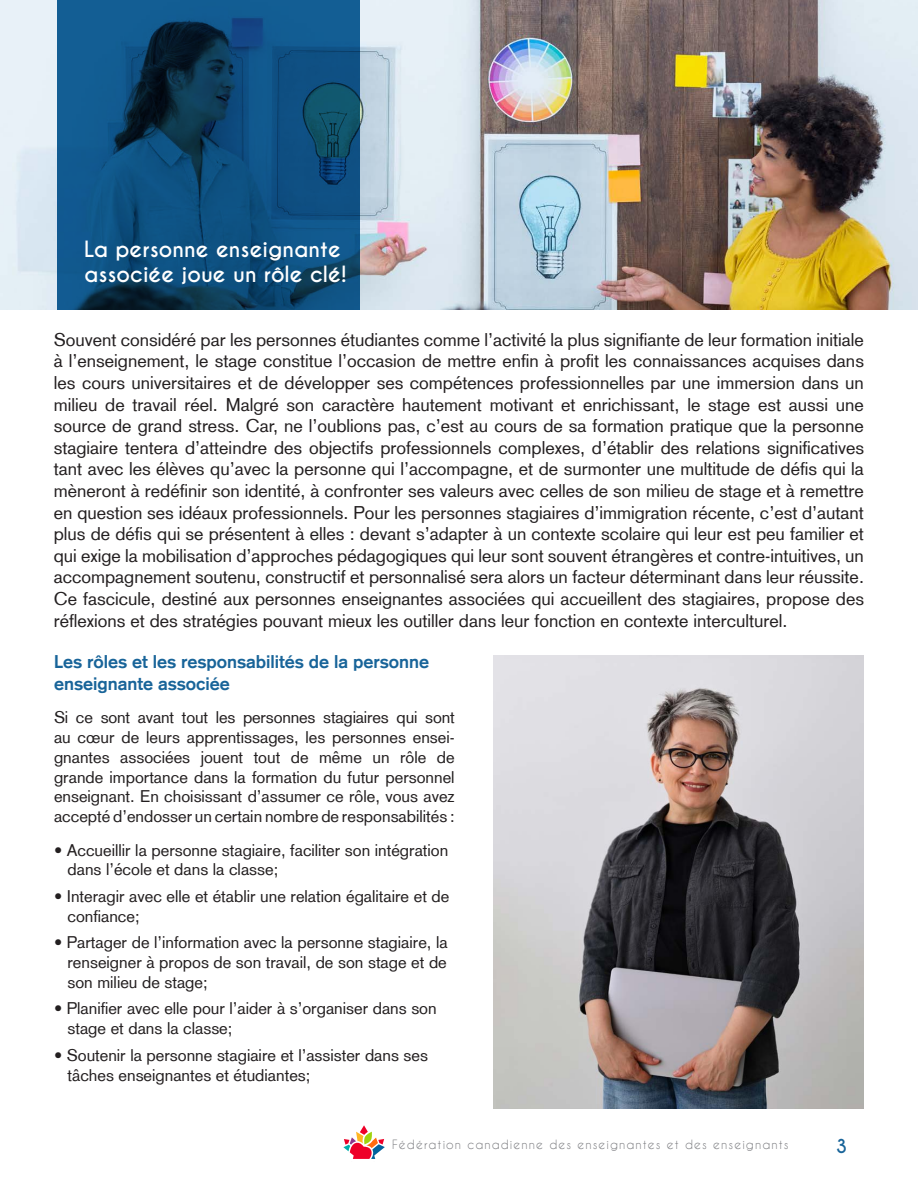
<style>
.page{position:relative;width:918px;height:1188px;background:#fff}
.page>*{position:absolute;margin:0;border:0;box-sizing:border-box;transform-origin:0 0}
.t1{font:700 21px/25.2px "Caviar Dreams";color:#fff}
.Texte{font:18px/21.6px "Basic Commercial LT Com";color:#231f20;text-align:justify}
.sous_titre_bleu{font:700 18px/21.6px "Basic Commercial LT Com";color:#186499}
.t2{font:700 18px "Caviar Dreams";color:#186499}
.boulet{font:16.5px/19.8px "Basic Commercial LT Com";color:#231f20}
.Texte-2{font:16.5px/19.8px "Basic Commercial LT Com";color:#231f20;text-align:justify}
.t3{font:12px "Caviar Dreams";letter-spacing:.09em;color:#76777b}
</style>
<div class="page">
<svg style="left:343px;top:1125px;width:42px;height:34px"></svg>
<img style="left:0;top:0;width:918px;height:310px">
<svg style="left:57px;top:0;width:303px;height:310px;background:#0e4c79"></svg>
<img style="left:494px;top:656px;width:370px;height:452px">
<p class="t1" style="left:84px;top:237px;width:264px">La personne enseignante associée joue un rôle clé!</p>
<p class="Texte" style="left:54px;top:329px;width:812px">Souvent considéré par les personnes étudiantes comme l’activité la plus signifiante de leur formation initiale à l’enseignement, le stage constitue l’occasion de mettre enfin à profit les connaissances acquises dans les cours universitaires et de développer ses compétences professionnelles par une immersion dans un milieu de travail réel. Malgré son caractère hautement motivant et enrichissant, le stage est aussi une source de grand stress. Car, ne l’oublions pas, c’est au cours de sa formation pratique que la personne stagiaire tentera d’atteindre des objectifs professionnels complexes, d’établir des relations significatives tant avec les élèves qu’avec la personne qui l’accompagne, et de surmonter une multitude de défis qui la mèneront à redéfinir son identité, à confronter ses valeurs avec celles de son milieu de stage et à remettre en question ses idéaux professionnels. Pour les personnes stagiaires d’immigration récente, c’est d’autant plus de défis qui se présentent à elles : devant s’adapter à un contexte scolaire qui leur est peu familier et qui exige la mobilisation d’approches pédagogiques qui leur sont souvent étrangères et contre-intuitives, un accompagnement soutenu, constructif et personnalisé sera alors un facteur déterminant dans leur réussite.<br>Ce fascicule, destiné aux personnes enseignantes associées qui accueillent des stagiaires, propose des réflexions et des stratégies pouvant mieux les outiller dans leur fonction en contexte interculturel.</p>
<p class="sous_titre_bleu" style="left:54px;top:651px;width:377px">Les rôles et les responsabilités de la personne enseignante associée</p>
<p class="Texte-2" style="left:54px;top:708px;width:402px">Si ce sont avant tout les personnes stagiaires qui sont au cœur de leurs apprentissages, les personnes ensei&shy;gnantes associées jouent tout de même un rôle de grande importance dans la formation du futur personnel enseignant. En choisissant d’assumer ce rôle, vous avez accepté d’endosser un certain nombre de responsabilités :</p>
<p class="boulet" style="left:68px;top:840px;width:382px;text-indent:-14px">• Accueillir la personne stagiaire, faciliter son intégration dans l’école et dans la classe;</p>
<p class="boulet" style="left:68px;top:886px;width:383px;text-indent:-14px">• Interagir avec elle et établir une relation égalitaire et de confiance;</p>
<p class="boulet" style="left:68px;top:933px;width:382px;text-align:justify;text-indent:-14px">• Partager de l’information avec la personne stagiaire, la renseigner à propos de son travail, de son stage et de son milieu de stage;</p>
<p class="boulet" style="left:68px;top:999px;width:371px;text-indent:-14px">• Planifier avec elle pour l’aider à s’organiser dans son stage et dans la classe;</p>
<p class="boulet" style="left:68px;top:1045px;width:362px;text-indent:-14px">• Soutenir la personne stagiaire et l’assister dans ses tâches enseignantes et étudiantes;</p>
<p class="t3" style="left:392px;top:1137px;width:398px">Fédération canadienne des enseignantes et des enseignants</p>
<p class="t2" style="left:836px;top:1136px;width:13px">3</p>
</div>
